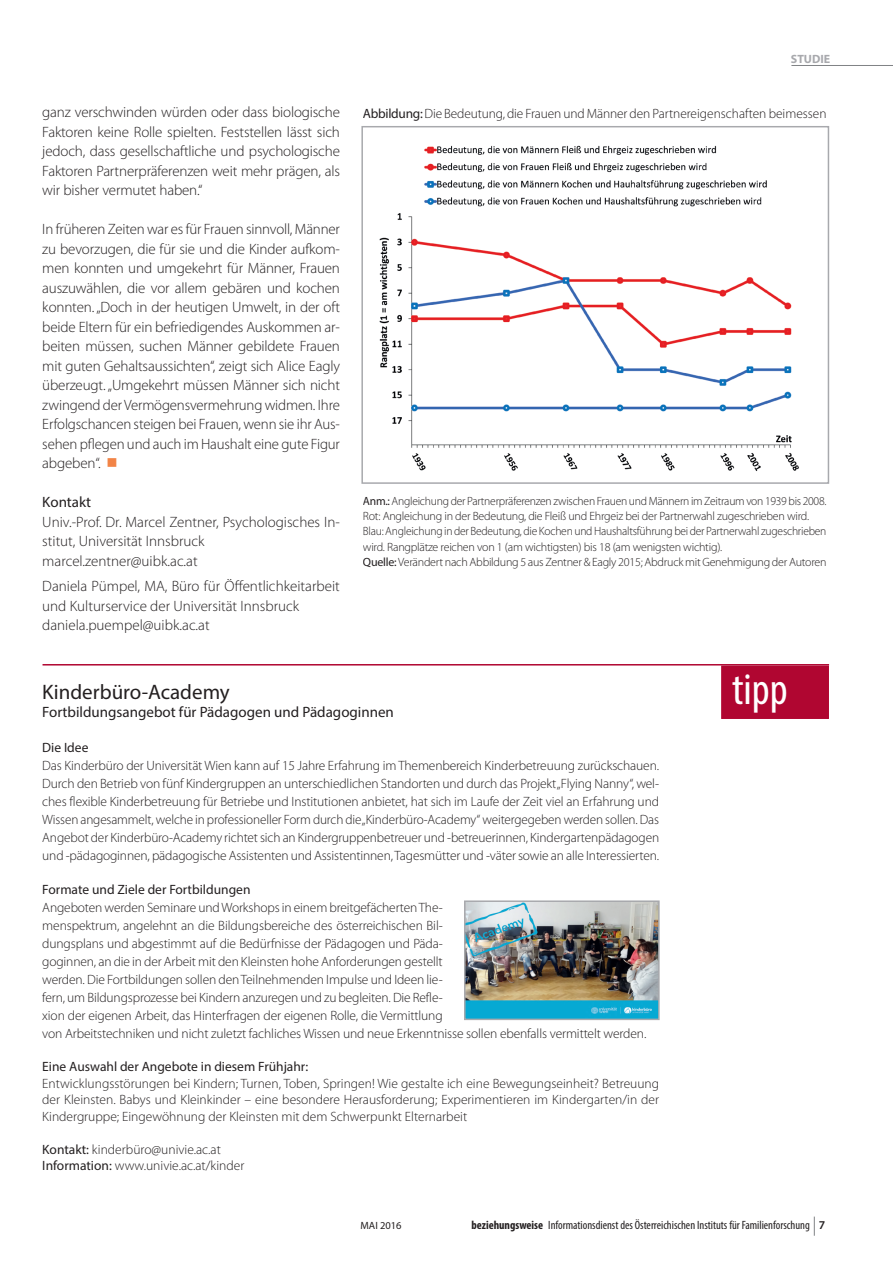
<style>
.page{position:relative;width:893px;height:1263px;background:#fff}
.page>*{position:absolute;margin:0;border:0;box-sizing:border-box;transform-origin:0 0}
.t1{font:condensed 45px "Myriad Pro";color:#fff}
.t2{font:21px "Myriad Pro";color:#231f20}
.t3{font:300 15px/19.5px "Myriad Pro";color:#231f20;text-align:justify}
.t4{font:15px "Myriad Pro";color:#231f20}
.t5{font:300 13.5px/18px "Myriad Pro";letter-spacing:-.01em;color:#231f20;text-align:justify}
.t6{font:13.5px "Myriad Pro";color:#231f20}
.t7{font:300 12px/15px "Myriad Pro";letter-spacing:-.02em;color:#231f20}
.t8{font:condensed 12px "Myriad Pro";color:#231f20}
.t9{font:700 12px "Myriad Pro";color:#a8a9ad}
.t10{font:10.5px "Myriad Pro";color:#231f20}
.s1{color:#f28446}
.s2{font-weight:400}
.s3{font-weight:700}
.s4{font-weight:600;font-stretch:normal}
</style>
<div class="page">
<hr style="left:791px;top:65px;width:102px;height:1px;background:#808285">
<img style="left:467px;top:903px;width:190px;height:114px">
<div style="left:464px;top:900px;width:196px;height:120px;border:2px solid #a8a9ad"></div>
<img style="left:379px;top:145px;width:420px;height:326px">
<div style="left:361px;top:126px;width:468px;height:358px;border:2px solid #a8a9ad"></div>
<hr style="left:43px;top:664px;width:786px;height:1px;background:#b00631">
<div style="left:721px;top:665px;width:108px;height:54px;background:#b00631;border:2px solid #b00631"></div>
<svg style="left:814px;top:1216px;width:1px;height:20px"></svg>
<p class="t3" style="left:42px;top:103px;width:299px">ganz verschwinden würden oder dass biologische Faktoren keine Rolle spielten. Feststellen lässt sich jedoch, dass gesellschaftliche und psychologische Faktoren Partnerpräferenzen weit mehr prägen, als wir bisher vermutet haben.“</p>
<p class="t3" style="left:42px;top:220px;width:299px">In früheren Zeiten war es für Frauen sinnvoll, Männer zu bevorzugen, die für sie und die Kinder aufkom&shy;men konnten und umgekehrt für Männer, Frauen auszuwählen, die vor allem gebären und kochen konnten. „Doch in der heutigen Umwelt, in der oft beide Eltern für ein befriedigendes Auskommen ar&shy;beiten müssen, suchen Männer gebildete Frauen mit guten Gehaltsaussichten“, zeigt sich Alice Eagly überzeugt. „Umgekehrt müssen Männer sich nicht zwingend der Vermögensvermehrung widmen. Ihre Erfolgschancen steigen bei Frauen, wenn sie ihr Aus&shy;sehen pflegen und auch im Haushalt eine gute Figur abgeben“. <span class="s1">■</span></p>
<p class="t4" style="left:42px;top:493px;width:50px">Kontakt</p>
<p class="t3" style="left:42px;top:512px;width:299px;text-align:left">Univ.-Prof. Dr. Marcel Zentner, Psychologisches In&shy;stitut, Universität Innsbruck marcel.zentner@uibk.ac.at</p>
<p class="t3" style="left:42px;top:577px;width:299px;text-align:left">Daniela Pümpel, MA, Büro für Öffentlichkeitarbeit und Kulturservice der Universität Innsbruck daniela.puempel@uibk.ac.at</p>
<p class="t9" style="left:791px;top:51px;width:41px">STUDIE</p>
<p class="t5" style="left:363px;top:105px;width:465px"><span class="s2">Abbildung:</span> Die Bedeutung, die Frauen und Männer den Partnereigenschaften beimessen</p>
<p class="t7" style="left:363px;top:494px;width:465px"><span class="s2">Anm.:</span> Angleichung der Partnerpräferenzen zwischen Frauen und Männern im Zeitraum von 1939 bis 2008.<br>Rot: Angleichung in der Bedeutung, die Fleiß und Ehrgeiz bei der Partnerwahl zugeschrieben wird.<br>Blau: Angleichung in der Bedeutung, die Kochen und Haushaltsführung bei der Partnerwahl zugeschrieben wird. Rangplätze reichen von 1 (am wichtigsten) bis 18 (am wenigsten wichtig).<br><span class="s2">Quelle:</span> Verändert nach Abbildung 5 aus Zentner &amp; Eagly 2015; Abdruck mit Genehmigung der Autoren</p>
<h2 class="t2" style="left:42px;top:679px;width:189px">Kinderbüro-Academy</h2>
<p class="t4" style="left:42px;top:703px;width:353px">Fortbildungsangebot für Pädagogen und Pädagoginnen</p>
<p class="t6" style="left:42px;top:739px;width:48px">Die Idee</p>
<p class="t5" style="left:42px;top:756px;width:618px">Das Kinderbüro der Universität Wien kann auf 15 Jahre Erfahrung im Themenbereich Kinderbetreuung zurückschauen.<br>Durch den Betrieb von fünf Kindergruppen an unterschiedlichen Standorten und durch das Projekt „Flying Nanny“, wel&shy;ches flexible Kinderbetreuung für Betriebe und Institutionen anbietet, hat sich im Laufe der Zeit viel an Erfahrung und Wissen angesammelt, welche in professioneller Form durch die „Kinderbüro-Academy“ weitergegeben werden sollen. Das Angebot der Kinderbüro-Academy richtet sich an Kindergruppenbetreuer und -betreuerinnen, Kindergartenpädagogen und -pädagoginnen, pädagogische Assistenten und Assistentinnen, Tagesmütter und -väter sowie an alle Interessierten.</p>
<p class="t6" style="left:42px;top:881px;width:210px">Formate und Ziele der Fortbildungen</p>
<p class="t5" style="left:42px;top:899px;width:605px;text-align:left">Angeboten werden Seminare und Workshops in einem breitgefächerten The-<br>menspektrum, angelehnt an die Bildungsbereiche des österreichischen Bil-<br>dungsplans und abgestimmt auf die Bedürfnisse der Pädagogen und Päda-<br>goginnen, an die in der Arbeit mit den Kleinsten hohe Anforderungen gestellt<br>werden. Die Fortbildungen sollen den Teilnehmenden Impulse und Ideen lie-<br>fern, um Bildungsprozesse bei Kindern anzuregen und zu begleiten. Die Refle-<br>xion der eigenen Arbeit, das Hinterfragen der eigenen Rolle, die Vermittlung<br>von Arbeitstechniken und nicht zuletzt fachliches Wissen und neue Erkenntnisse sollen ebenfalls vermittelt werden.</p>
<p class="t6" style="left:42px;top:1058px;width:267px">Eine Auswahl der Angebote in diesem Frühjahr:</p>
<p class="t5" style="left:42px;top:1075px;width:618px;line-height:16.5px">Entwicklungsstörungen bei Kindern; Turnen, Toben, Springen! Wie gestalte ich eine Bewegungseinheit? Betreuung der Kleinsten. Babys und Kleinkinder – eine besondere Herausforderung; Experimentieren im Kindergarten/in der Kindergruppe; Eingewöhnung der Kleinsten mit dem Schwerpunkt Elternarbeit</p>
<p class="t5" style="left:42px;top:1141px;width:204px;line-height:16.5px"><span class="s2">Kontakt:</span> kinderbüro@univie.ac.at<br><span class="s2">Information:</span> www.univie.ac.at/kinder</p>
<h1 class="t1" style="left:732px;top:662px;width:57px">tipp</h1>
<p class="t10" style="left:361px;top:1219px;width:43px">MAI 2016</p>
<p class="t8" style="left:471px;top:1217px;width:355px"><span class="s3">beziehungsweise</span> Informationsdienst des Österreichischen Instituts für Familienforschung <span class="s4">7</span></p>
</div>
